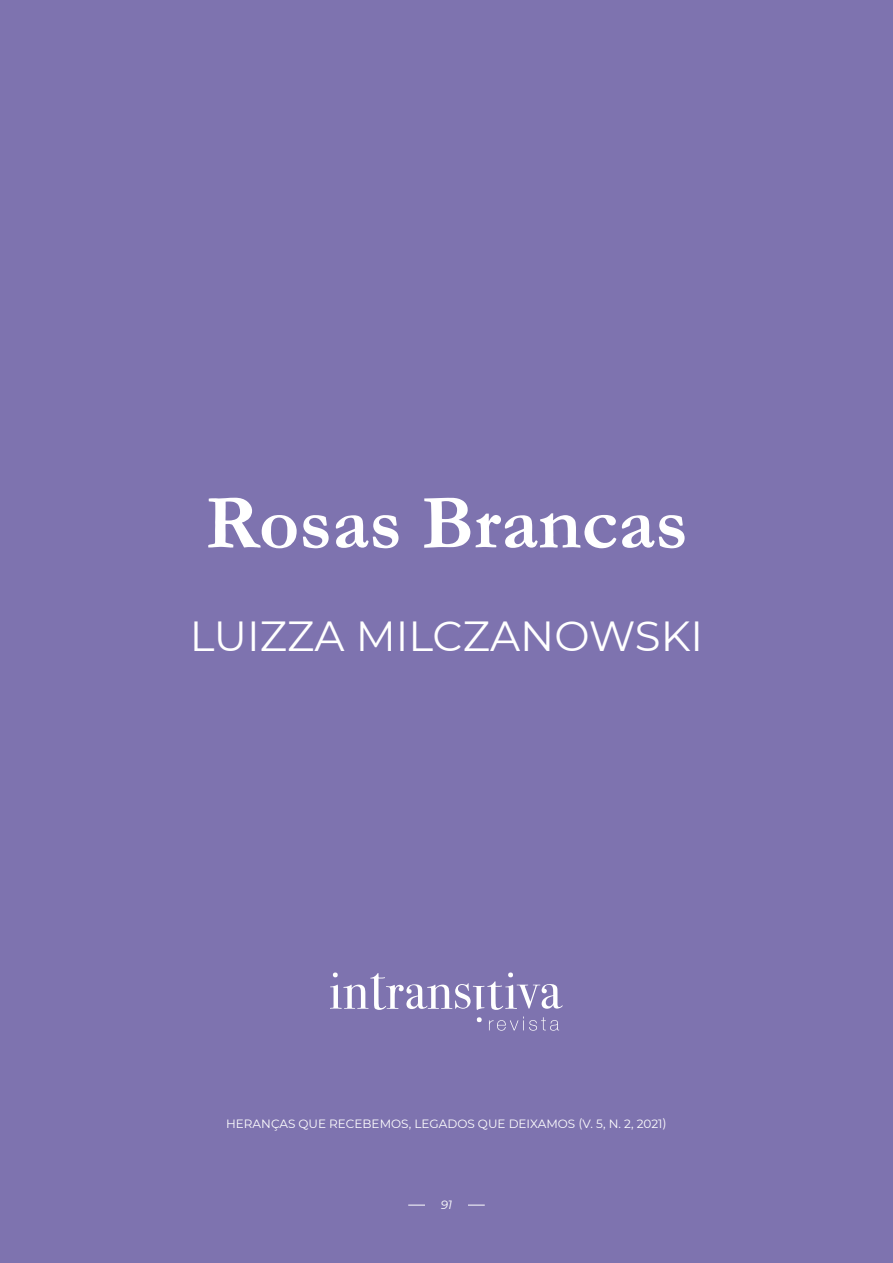
<style>
.page{position:relative;width:893px;height:1263px;background:#7e73af}
.page>*{position:absolute;margin:0;border:0;box-sizing:border-box;transform-origin:0 0}
.t1{font:700 78px "Garamond";color:#fff}
.t2{font:42px "Montserrat";color:#fff}
.t3{font:12px "Montserrat";color:#fff}
.t4{font:italic 12px "Montserrat";color:#fff}
</style>
<div class="page">
<svg style="left:330px;top:972px;width:233px;height:59px"></svg>
<hr style="left:408px;top:1205px;width:77px;height:1px;background:#fff">
<div style="left:425px;top:1197px;width:43px;height:12px;background:#7e73af"></div>
<h1 class="t1" style="left:205px;top:470px;width:484px">Rosas Brancas</h1>
<h2 class="t2" style="left:190px;top:608px;width:515px">LUIZZA MILCZANOWSKI</h2>
<p class="t3" style="left:226px;top:1115px;width:442px">HERANÇAS QUE RECEBEMOS, LEGADOS QUE DEIXAMOS (V. 5, N. 2, 2021)</p>
<p class="t4" style="left:441px;top:1196px;width:13px">91</p>
</div>
